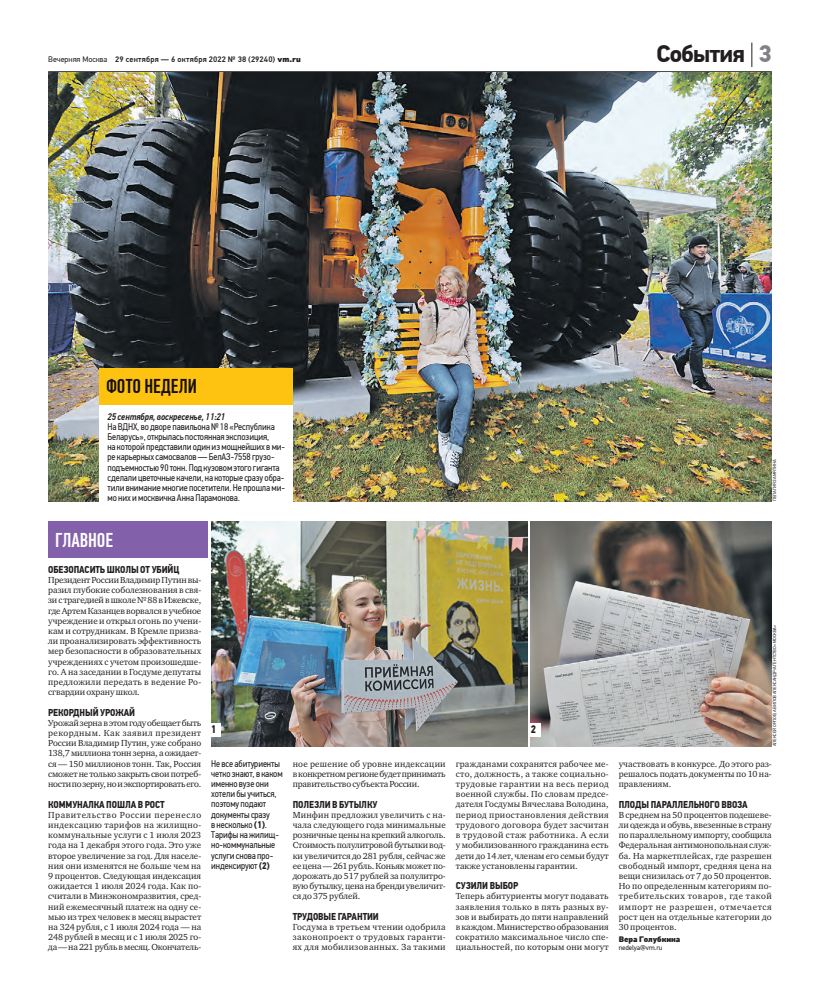
<style>
.page{position:relative;width:820px;height:993px;background:#fff}
.page>*{position:absolute;margin:0;border:0;box-sizing:border-box;transform-origin:0 0}
.t1{font:700 24px "PF Din Text Pro";letter-spacing:-.035em;color:#231f20}
.t2{font:500 20px "PF Din Text Comp Pro";color:#160f11}
.t3{font:500 20px "PF Din Text Comp Pro";letter-spacing:-.01em;color:#fff}
.t4{font:700 11px "PF Din Text Cond Pro";color:#231f20}
.t5{font:700 10px "PF Din Text Cond Pro";letter-spacing:-.01em;color:#231f20}
.t6{font:9.6px/10.2px "PF Din Text Cond Pro";letter-spacing:-.01em;color:#231f20}
.t7{font:italic 500 9.6px "PF Din Text Cond Pro";letter-spacing:-.01em;color:#231f20}
.t8{font:9px/10.2px "Charter ITC";color:#231f20;text-align:justify}
.t9{font:500 8px "PF Din Text Pro";letter-spacing:.02em;color:#231f20}
.t10{font:900 8px "PF Din Text Pro";letter-spacing:-.01em;color:#231f20}
.t11{font:7px "PF Din Text Pro";letter-spacing:-.01em;color:#231f20}
.t12{font:4.5px "PF Din Text Pro";color:#231f20}
.s1{font-weight:400}
.s2{font-weight:900}
.s3{color:#808285}
.s4{font-weight:700}
</style>
<div class="page">
<svg style="left:751px;top:43px;width:1px;height:24px"></svg>
<img style="left:530px;top:521px;width:241px;height:224px">
<div style="left:527px;top:722px;width:13px;height:13px;background:#fff"></div>
<div style="left:48px;top:521px;width:160px;height:37px;background:#8361aa"></div>
<hr style="left:48px;top:71px;width:723px;height:1px;background:#231f20">
<img style="left:211px;top:521px;width:316px;height:225px">
<div style="left:207px;top:722px;width:13px;height:13px;background:#fff"></div>
<img style="left:48px;top:72px;width:723px;height:429px">
<div style="left:99px;top:400px;width:193px;height:111px;background:#fff"></div>
<div style="left:99px;top:368px;width:193px;height:36px;background:#fec210"></div>
<p class="t9" style="left:48px;top:56px;width:254px"><span class="s1">Вечерняя Москва</span> 29 сентября — 6 октября 2022 № 38 (29240) <span class="s2">vm.ru</span></p>
<h1 class="t1" style="left:656px;top:44px;width:117px">События <span class="s3">3</span></h1>
<h2 class="t2" style="left:106px;top:378px;width:92px">ФОТО НЕДЕЛИ</h2>
<p class="t7" style="left:107px;top:412px;width:119px">25 сентября, воскресенье, 11:21</p>
<p class="t6" style="left:107px;top:422px;width:179px">На ВДНХ, во дворе павильона№ 18 «Республика Беларусь», открылась постоянная экспозиция,<br>на которой представили один измощнейших вми&shy;ре карьерныхсамосвалов — БелАЗ-7558 грузо&shy;подъемностью 90 тонн. Под кузовомэтого гиганта сделали цветочные качели, на которые сразу обра&shy;тили вниманиемногие посетители. Не прошлами&shy;мо них имосквичка АннаПарамонова.</p>
<p class="t12" style="left:772px;top:501px;width:43px;rotate:-90deg">ПЕЛАГИЯ ЗАМЯТИНА</p>
<h2 class="t3" style="left:55px;top:531px;width:59px">ГЛАВНОЕ</h2>
<p class="t5" style="left:48px;top:565px;width:132px">ОБЕЗОПАСИТЬ ШКОЛЫ ОТ УБИЙЦ</p>
<p class="t8" style="left:48px;top:574px;width:154px">Президент России Владимир Путин вы&shy;разил глубокие соболезнования в свя&shy;зи с трагедией в школе № 88 в Ижевске, где Артем Казанцев ворвался в учебное учреждение и открыл огонь по учени&shy;кам и сотрудникам. В Кремле призва&shy;ли проанализировать эффективность мер безопасности в образовательных учреждениях с учетом произошедше&shy;го. А на заседании в Госдуме депутаты предложили передать в ведение Ро&shy;сгвардии охрану школ.</p>
<p class="t5" style="left:48px;top:708px;width:88px">РЕКОРДНЫЙ УРОЖАЙ</p>
<p class="t8" style="left:48px;top:717px;width:154px">Урожай зерна в этом году обещает быть рекордным. Как заявил президент России Владимир Путин, уже собрано 138,7 миллиона тонн зерна, а ожидает&shy;ся — 150 миллионов тонн. Так, Россия сможет не только закрыть свои потреб&shy;ности по зерну, но и экспортировать его.</p>
<p class="t5" style="left:48px;top:799px;width:118px">КОММУНАЛКА ПОШЛА В РОСТ</p>
<p class="t8" style="left:48px;top:809px;width:154px">Правительство России перенесло индексацию тарифов на жилищно&shy;коммунальные услуги с 1 июля 2023 года на 1 декабря этого года. Это уже второе увеличение за год. Для населе&shy;ния они изменятся не больше чем на 9 процентов. Следующая индексация ожидается 1 июля 2024 года. Как по&shy;считали в Минэкономразвития, сред&shy;ний ежемесячный платеж на одну се&shy;мью из трех человек в месяц вырастет на 324 рубля, с 1 июля 2024 года — на 248 рублей в месяц и с 1 июля 2025 го&shy;да — на 221 рубль в месяц. Окончатель-</p>
<p class="t4" style="left:211px;top:724px;width:7px">1</p>
<p class="t6" style="left:211px;top:759px;width:73px">Не все абитуриенты четко знают, в каком именно вузе они хотели быучиться, поэтому подают документысразу<br>в несколько <span class="s4">(1)</span>.<br>Тарифынажилищ&shy;но-коммунальные услуги снова про&shy;индексируют<span class="s4">(2)</span></p>
<p class="t8" style="left:292px;top:758px;width:154px">ное решение об уровне индексации в конкретном регионе будет принимать правительство субъекта России.</p>
<p class="t5" style="left:292px;top:799px;width:86px">ПОЛЕЗЛИ В БУТЫЛКУ</p>
<p class="t8" style="left:292px;top:809px;width:154px">Минфин предложил увеличить с на&shy;чала следующего года минимальные розничные цены на крепкий алкоголь.<br>Стоимость полулитровой бутылки вод&shy;ки увеличится до 281 рубля, сейчас же ее цена — 261 рубль. Коньяк может по&shy;дорожать до 517 рублей за полулитро&shy;вую бутылку, цена на бренди увеличит&shy;ся до 375 рублей.</p>
<p class="t5" style="left:292px;top:912px;width:88px">ТРУДОВЫЕ ГАРАНТИИ</p>
<p class="t8" style="left:292px;top:921px;width:154px">Госдума в третьем чтении одобрила законопроект о трудовых гаранти&shy;ях для мобилизованных. За такими</p>
<p class="t4" style="left:530px;top:724px;width:7px">2</p>
<p class="t8" style="left:455px;top:758px;width:154px">гражданами сохранятся рабочее ме&shy;сто, должность, а также социально&shy;трудовые гарантии на весь период военной службы. По словам предсе&shy;дателя Госдумы Вячеслава Володина, период приостановления действия трудового договора будет засчитан в трудовой стаж работника. А если у мобилизованного гражданина есть дети до 14 лет, членам его семьи будут также установлены гарантии.</p>
<p class="t5" style="left:455px;top:881px;width:64px">СУЗИЛИ ВЫБОР</p>
<p class="t8" style="left:455px;top:890px;width:154px">Теперь абитуриенты могут подавать заявления только в пять разных ву&shy;зов и выбирать до пяти направлений в каждом. Министерство образования сократило максимальное число спе&shy;циальностей, по которым они могут</p>
<p class="t12" style="left:772px;top:746px;width:121px;rotate:-90deg">АЛЕКСЕЙОРЛОВ, АВИЛОВ АЛЕКСАНДР/АГЕНТСТВО МОСКВА</p>
<p class="t8" style="left:618px;top:758px;width:154px">участвовать в конкурсе. До этого раз&shy;решалось подать документы по 10 на&shy;правлениям.</p>
<p class="t5" style="left:618px;top:799px;width:130px">ПЛОДЫ ПАРАЛЛЕЛЬНОГО ВВОЗА</p>
<p class="t8" style="left:618px;top:809px;width:154px">В среднем на 50 процентов подешеве&shy;ли одежда и обувь, ввезенные в страну по параллельному импорту, сообщила Федеральная антимонопольная служ&shy;ба. На маркетплейсах, где разрешен свободный импорт, средняя цена на вещи снизилась от 7 до 50 процентов.<br>Но по определенным категориям по&shy;требительских товаров, где такой импорт не разрешен, отмечается рост цен на отдельные категории до 30 процентов.</p>
<p class="t10" style="left:618px;top:935px;width:63px">Вера Голубкина</p>
<p class="t11" style="left:618px;top:944px;width:45px">nedelya@vm.ru</p>
</div>
